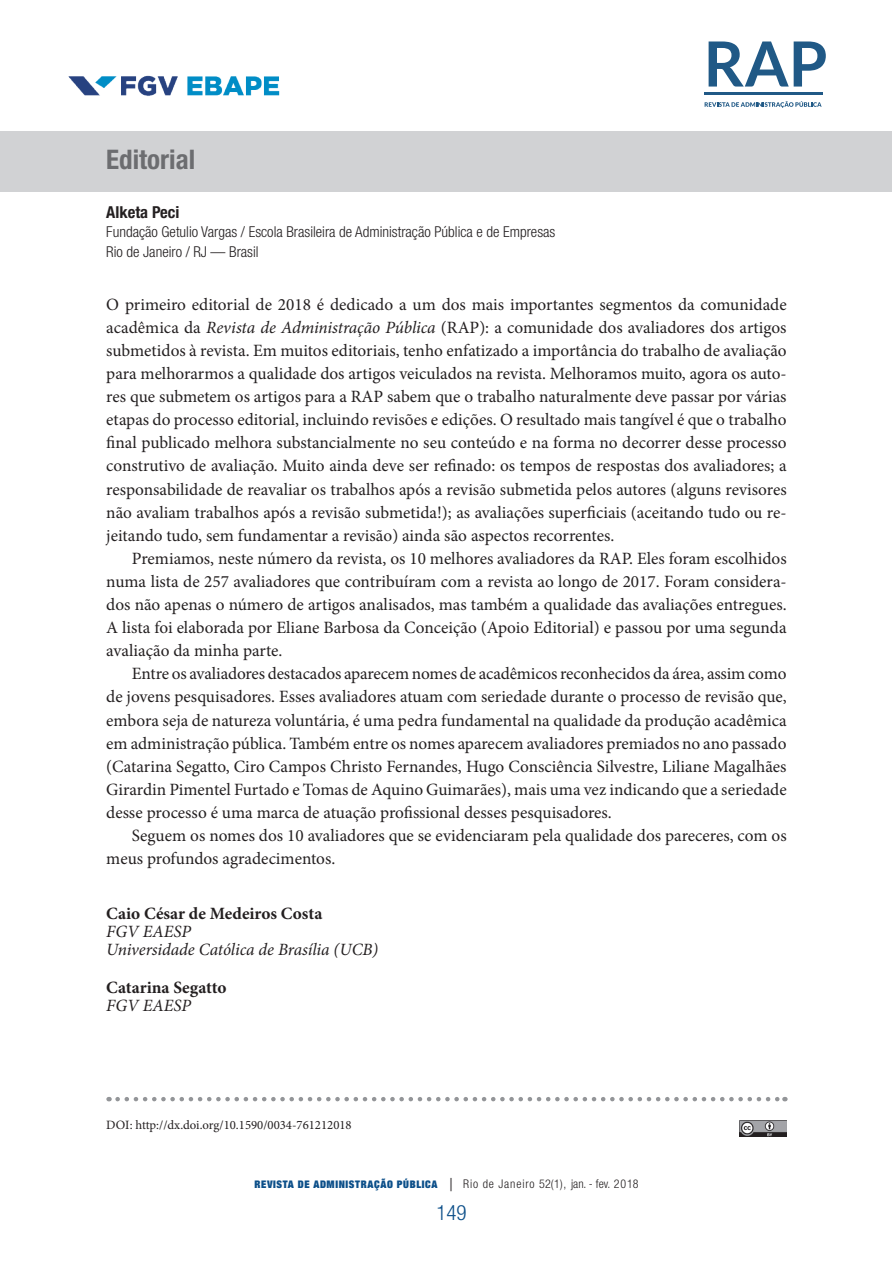
<style>
.page{position:relative;width:893px;height:1263px;background:#fff}
.page>*{position:absolute;margin:0;border:0;box-sizing:border-box;transform-origin:0 0}
.titulo{font:700 condensed 27px "Helvetica Neue LT Std";color:#6c6d70}
.t1{font:300 condensed 21px "Helvetica Neue LT Std";color:#0c4f89}
.texto_3{font:17.25px/23.1px "Minion Pro";color:#231f20;text-align:justify}
.t2{font:italic 17.25px "Minion Pro";letter-spacing:-.005em;color:#231f20}
.t3{font:700 17.25px "Minion Pro";color:#231f20}
.autor_1{font:700 condensed 16.5px "Helvetica Neue LT Std";color:#231f20}
.autor_2{font:300 condensed 15px "Helvetica Neue LT Std";color:#231f20}
.nota_DOI{font:12.75px "Minion Pro";color:#231f20}
.t4{font:300 condensed 12px "Helvetica Neue LT Std";letter-spacing:.07em;color:#231f20}
.s1{font-style:italic}
.s2{font-family:"Helvetica Neue";font-weight:900;font-stretch:expanded;font-size:10.5px;color:#0c4f89}
.s3{font-size:18px}
</style>
<div class="page">
<img style="left:68px;top:75px;width:212px;height:21px">
<svg style="left:705px;top:101px;width:117px;height:7px"></svg>
<hr style="left:704px;top:93px;width:119px;height:2px;background:#205986">
<svg style="left:709px;top:41px;width:117px;height:46px"></svg>
<div style="left:0;top:131px;width:891px;height:60px;background:#d1d2d4"></div>
<img style="left:739px;top:1120px;width:47px;height:16px">
<svg style="left:118px;top:1097px;width:667px;height:4px"></svg>
<p class="titulo" style="left:106px;top:143px;width:90px">Editorial</p>
<p class="autor_1" style="left:106px;top:202px;width:75px">Alketa Peci</p>
<p class="autor_2" style="left:106px;top:223px;width:451px">Fundação Getulio Vargas / Escola Brasileira de Administração Pública e de Empresas</p>
<p class="autor_2" style="left:106px;top:243px;width:154px">Rio de Janeiro / RJ — Brasil</p>
<p class="texto_3" style="left:106px;top:293px;width:682px">O primeiro editorial de 2018 é dedicado a um dos mais importantes segmentos da comunidade acadêmica da <span class="s1">Revista de Administração Pública</span> (RAP): a comunidade dos avaliadores dos artigos submetidos à revista. Em muitos editoriais, tenho enfatizado a importância do trabalho de avaliação para melhorarmos a qualidade dos artigos veiculados na revista. Melhoramos muito, agora os auto&shy;res que submetem os artigos para a RAP sabem que o trabalho naturalmente deve passar por várias etapas do processo editorial, incluindo revisões e edições. O resultado mais tangível é que o trabalho final publicado melhora substancialmente no seu conteúdo e na forma no decorrer desse processo construtivo de avaliação. Muito ainda deve ser refinado: os tempos de respostas dos avaliadores; a responsabilidade de reavaliar os trabalhos após a revisão submetida pelos autores (alguns revisores não avaliam trabalhos após a revisão submetida!); as avaliações superficiais (aceitando tudo ou re&shy;jeitando tudo, sem fundamentar a revisão) ainda são aspectos recorrentes.</p>
<p class="texto_3" style="left:106px;top:547px;width:682px;text-indent:26px">Premiamos, neste número da revista, os 10 melhores avaliadores da RAP. Eles foram escolhidos numa lista de 257 avaliadores que contribuíram com a revista ao longo de 2017. Foram considera&shy;dos não apenas o número de artigos analisados, mas também a qualidade das avaliações entregues.<br>A lista foi elaborada por Eliane Barbosa da Conceição (Apoio Editorial) e passou por uma segunda avaliação da minha parte.</p>
<p class="texto_3" style="left:106px;top:662px;width:682px;text-indent:26px">Entre os avaliadores destacados aparecem nomes de acadêmicos reconhecidos da área, assim como de jovens pesquisadores. Esses avaliadores atuam com seriedade durante o processo de revisão que, embora seja de natureza voluntária, é uma pedra fundamental na qualidade da produção acadêmica em administração pública. Também entre os nomes aparecem avaliadores premiados no ano passado (Catarina Segatto, Ciro Campos Christo Fernandes, Hugo Consciência Silvestre, Liliane Magalhães Girardin Pimentel Furtado e Tomas de Aquino Guimarães), mais uma vez indicando que a seriedade desse processo é uma marca de atuação profissional desses pesquisadores.</p>
<p class="texto_3" style="left:106px;top:824px;width:682px;text-indent:26px">Seguem os nomes dos 10 avaliadores que se evidenciaram pela qualidade dos pareceres, com os meus profundos agradecimentos.</p>
<p class="t3" style="left:106px;top:901px;width:218px">Caio César de Medeiros Costa</p>
<p class="t2" style="left:106px;top:919px;width:86px">FGV EAESP</p>
<p class="t2" style="left:106px;top:937px;width:274px">Universidade Católica de Brasília (UCB)</p>
<p class="t3" style="left:106px;top:975px;width:122px">Catarina Segatto</p>
<p class="t2" style="left:106px;top:993px;width:86px">FGV EAESP</p>
<p class="nota_DOI" style="left:106px;top:1117px;width:247px">DOI: http://dx.doi.org/10.1590/0034-761212018</p>
<p class="t4" style="left:254px;top:1176px;width:386px"><span class="s2">REVISTA DE ADMINISTRAÇÃO PÚBLICA</span> <span class="s3">|</span> Rio de Janeiro 52(1), jan. - fev. 2018</p>
<p class="t1" style="left:436px;top:1200px;width:32px">149</p>
</div>
